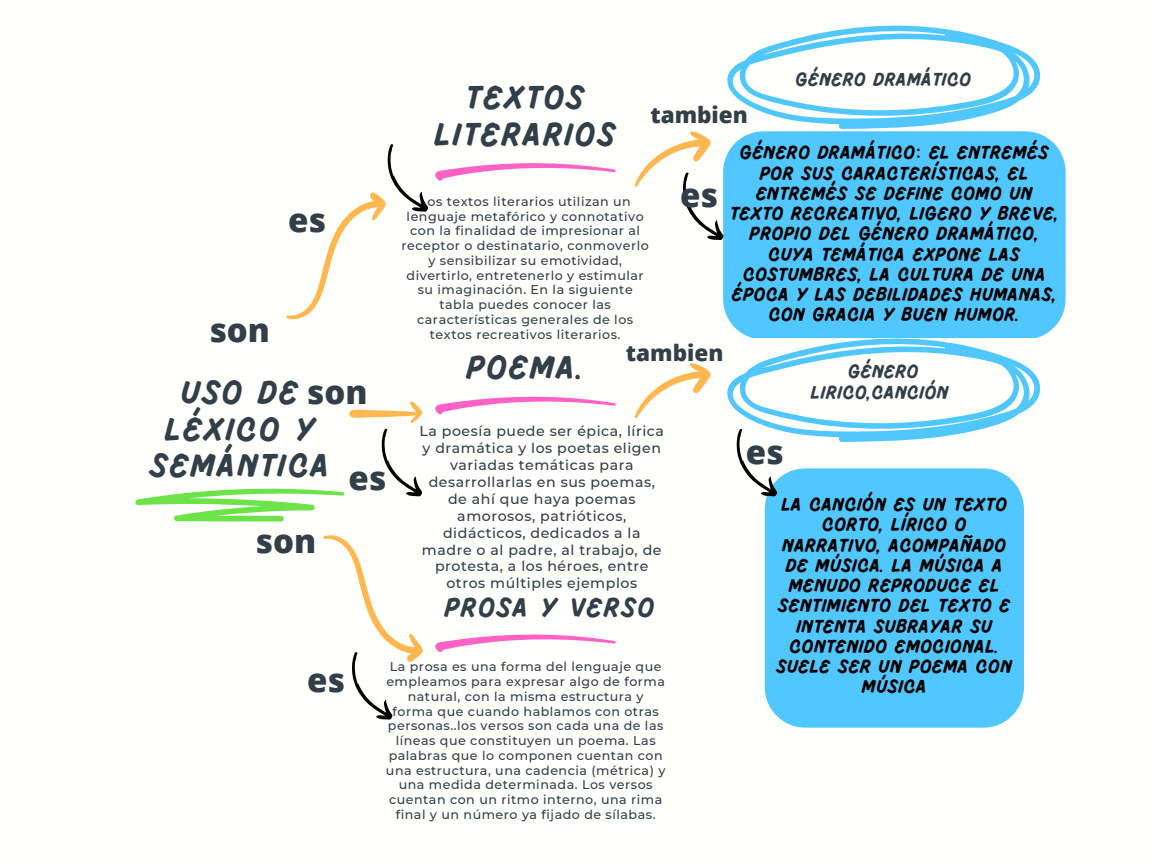
<style>
.page{position:relative;width:1152px;height:864px;background:#fffffb}
.page>*{position:absolute;margin:0;border:0;box-sizing:border-box;transform-origin:0 0}
.t1{font:700 33.45px/36.6px "Pluma";letter-spacing:.08em;color:#323f49;text-align:center}
.t2{font:800 33px "Open Sans";color:#323f49}
.t3{font:700 27.45px "Pluma";letter-spacing:.08em;color:#323f49}
.t4{font:800 22.5px "Open Sans";color:#323f49}
.t5{font:700 19.05px/20.2px "Pluma";letter-spacing:.045em;color:#000;text-align:center}
.t6{font:700 19.05px "Pluma";letter-spacing:.045em;color:#323f49}
.t7{font:500 14.1px/16.8px "Montserrat";letter-spacing:.04em;color:#323f49;text-align:center}
.t8{font:500 12.6px/14.7px "Montserrat";letter-spacing:.04em;color:#323f49;text-align:center}
.s1{font-family:"Open Sans";font-weight:800;font-size:33px}
</style>
<div class="page">
<svg style="left:435px;top:396px;width:181px;height:19px"></svg>
<svg style="left:435px;top:634px;width:181px;height:19px"></svg>
<svg style="left:634px;top:363px;width:77px;height:56px"></svg>
<div style="left:723px;top:135px;width:343px;height:201px;background:#51c7ff"></div>
<div style="left:765px;top:468px;width:259px;height:260px;background:#51c7ff;border-radius:41px"></div>
<svg style="left:135px;top:401px;width:288px;height:121px"></svg>
<svg style="left:286px;top:144px;width:330px;height:176px"></svg>
<svg style="left:323px;top:535px;width:100px;height:185px"></svg>
<svg style="left:724px;top:335px;width:319px;height:169px"></svg>
<svg style="left:634px;top:25px;width:409px;height:222px"></svg>
<h3 class="t6" style="left:796px;top:71px;width:177px">GÉNERO DRAMÁTICO</h3>
<h1 class="t1" style="left:435px;top:81px;width:182px">TEXTOS<br>LITERARIOS</h1>
<h3 class="t4" style="left:650px;top:99px;width:99px">tambien</h3>
<p class="t5" style="left:730px;top:144px;width:330px">GÉNERO DRAMÁTICO: EL ENTREMÉS<br>POR SUS CARACTERÍSTICAS, EL<br>ENTREMÉS SE DEFINE COMO UN<br>TEXTO RECREATIVO, LIGERO Y BREVE,<br>PROPIO DEL GÉNERO DRAMÁTICO,<br>CUYA TEMÁTICA EXPONE LAS<br>COSTUMBRES, LA CULTURA DE UNA<br>ÉPOCA Y LAS DEBILIDADES HUMANAS,<br>CON GRACIA Y BUEN HUMOR.</p>
<h2 class="t2" style="left:680px;top:172px;width:39px">es</h2>
<p class="t8" style="left:402px;top:194px;width:249px">Los textos literarios utilizan un lenguaje metafórico y connotativo con la finalidad de impresionar al receptor o destinatario, conmoverlo y sensibilizar su emotividad, divertirlo, entretenerlo y estimular su imaginación. En la siguiente tabla puedes conocer las características generales de los textos recreativos literarios.</p>
<h2 class="t2" style="left:288px;top:196px;width:39px">es</h2>
<h2 class="t2" style="left:209px;top:307px;width:62px">son</h2>
<h3 class="t4" style="left:626px;top:337px;width:99px">tambien</h3>
<h1 class="t1" style="left:467px;top:351px;width:118px">POEMA.</h1>
<h3 class="t6" style="left:849px;top:363px;width:71px">GÉNERO</h3>
<h1 class="t1" style="left:182px;top:376px;width:187px">USO DE <span class="s1">son</span></h1>
<h3 class="t6" style="left:811px;top:384px;width:139px">LIRICO,CANCIÓN</h3>
<h1 class="t1" style="left:150px;top:413px;width:180px">LÉXICO Y<br>SEMÁNTICA</h1>
<p class="t7" style="left:420px;top:423px;width:246px">La poesía puede ser épica, lírica y dramática y los poetas eligen variadas temáticas para desarrollarlas en sus poemas, de ahí que haya poemas amorosos, patrióticos, didácticos, dedicados a la madre o al padre, al trabajo, de protesta, a los héroes, entre otros múltiples ejemplos</p>
<h2 class="t2" style="left:746px;top:428px;width:39px">es</h2>
<h2 class="t2" style="left:348px;top:455px;width:39px">es</h2>
<h3 class="t5" style="left:777px;top:496px;width:237px">LA CANCIÓN ES UN TEXTO<br>CORTO, LÍRICO O<br>NARRATIVO, ACOMPAÑADO<br>DE MÚSICA. LA MÚSICA A<br>MENUDO REPRODUCE EL<br>SENTIMIENTO DEL TEXTO E<br>INTENTA SUBRAYAR SU<br>CONTENIDO EMOCIONAL.<br>SUELE SER UN POEMA CON<br>MÚSICA</h3>
<h2 class="t2" style="left:255px;top:518px;width:62px">son</h2>
<h3 class="t3" style="left:445px;top:596px;width:211px">PROSA Y VERSO</h3>
<p class="t8" style="left:386px;top:659px;width:281px">La prosa es una forma del lenguaje que empleamos para expresar algo de forma natural, con la misma estructura y forma que cuando hablamos con otras personas..los versos son cada una de las líneas que constituyen un poema. Las palabras que lo componen cuentan con una estructura, una cadencia (métrica) y una medida determinada. Los versos cuentan con un ritmo interno, una rima final y un número ya fijado de sílabas.</p>
<h2 class="t2" style="left:307px;top:657px;width:39px">es</h2>
</div>
